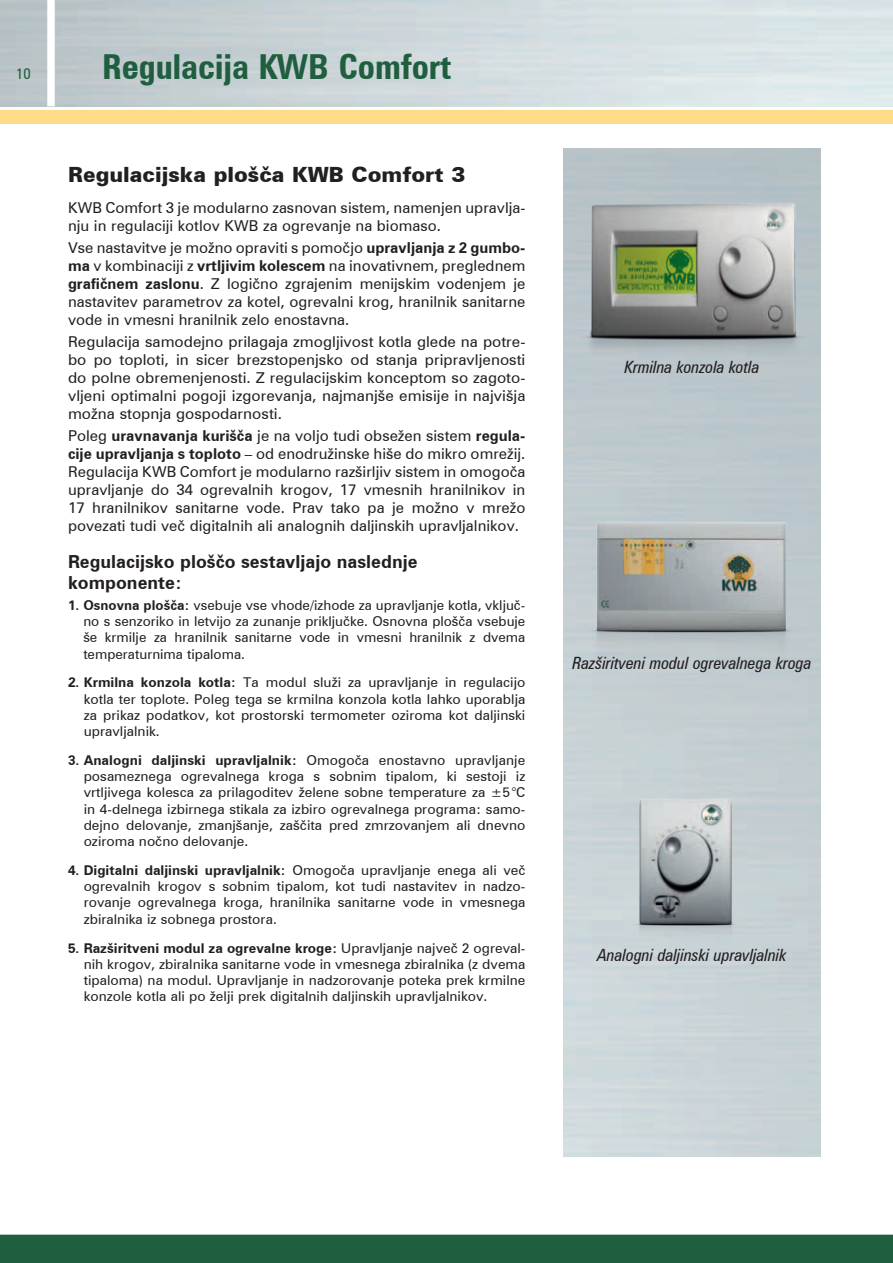
<style>
.page{position:relative;width:893px;height:1263px;background:#fff}
.page>*{position:absolute;margin:0;border:0;box-sizing:border-box;transform-origin:0 0}
.t1{font:700 condensed 34.5px "Zurich BT";color:#1f5f40}
.t2{font:900 21px "Zurich BT";color:#231f20}
.t3{font:700 18px/21.6px "Zurich BT";color:#231f20}
.t4{font:italic condensed 16.95px "Zurich BT";color:#231f20}
.t5{font:15px/18px "Zurich BT";color:#231f20;text-align:justify}
.t6{font:condensed 15px "Zurich BT";color:#1f5f40}
.t7{font:13.5px/16.2px "Zurich BT";color:#231f20;text-align:justify}
.s1{font-weight:700}
</style>
<div class="page">
<div style="left:0;top:0;width:893px;height:124px;background:#fddb89"></div>
<div style="left:0;top:1233px;width:893px;height:30px;background:#1f5f40"></div>
<div style="left:0;top:1227px;width:893px;height:7px;background:#fff"></div>
<svg style="left:0;top:106px;width:893px;height:4px;background:#f2f5f5"></svg>
<img style="left:0;top:0;width:893px;height:106px">
<div style="left:47px;top:0;width:8px;height:106px;background:#fff"></div>
<img style="left:563px;top:193px;width:258px;height:184px">
<img style="left:563px;top:504px;width:258px;height:192px">
<img style="left:563px;top:792px;width:250px;height:170px">
<p class="t6" style="left:16px;top:65px;width:16px">10</p>
<h1 class="t1" style="left:102px;top:46px;width:351px">R gu acija KWB Comfort</h1>
<h1 class="t1" style="left:102px;top:46px;width:124px">Headline</h1>
<h2 class="t2" style="left:68px;top:162px;width:399px">Regulacijska plošča KWB Comfort 3</h2>
<p class="t5" style="left:68px;top:198px;width:459px">KWB Comfort 3 je modularno zasnovan sistem, namenjen upravlja&shy;nju in regulaciji kotlov KWB za ogrevanje na biomaso.</p>
<p class="t5" style="left:68px;top:238px;width:459px">Vse nastavitve je možno opraviti s pomočjo <span class="s1">upravljanja z 2 gumbo&shy;ma</span> v kombinaciji z <span class="s1">vrtljivim kolescem</span> na inovativnem, preglednem <span class="s1">grafičnem zaslonu</span>. Z logično zgrajenim menijskim vodenjem je nastavitev parametrov za kotel, ogrevalni krog, hranilnik sanitarne vode in vmesni hranilnik zelo enostavna.</p>
<p class="t5" style="left:68px;top:333px;width:459px">Regulacija samodejno prilagaja zmogljivost kotla glede na potre&shy;bo po toploti, in sicer brezstopenjsko od stanja pripravljenosti do polne obremenjenosti. Z regulacijskim konceptom so zagoto&shy;vljeni optimalni pogoji izgorevanja, najmanjše emisije in najvišja možna stopnja gospodarnosti.</p>
<p class="t5" style="left:68px;top:427px;width:459px">Poleg <span class="s1">uravnavanja kurišča</span> je na voljo tudi obsežen sistem <span class="s1">regula&shy;cije upravljanja s toploto</span> – od enodružinske hiše do mikro omrežij.<br>Regulacija KWB Comfort je modularno razširljiv sistem in omogoča upravljanje do 34 ogrevalnih krogov, 17 vmesnih hranilnikov in 17 hranilnikov sanitarne vode. Prav tako pa je možno v mrežo povezati tudi več digitalnih ali analognih daljinskih upravljalnikov.</p>
<h3 class="t3" style="left:68px;top:550px;width:351px">Regulacijsko ploščo sestavljajo naslednje komponente:</h3>
<p class="t7" style="left:83px;top:597px;width:444px;text-indent:-15px"><span class="s1">1. Osnovna plošča:</span> vsebuje vse vhode/izhode za upravljanje kotla, vključ&shy;no s senzoriko in letvijo za zunanje priključke. Osnovna plošča vsebuje še krmilje za hranilnik sanitarne vode in vmesni hranilnik z dvema temperaturnima tipaloma.</p>
<p class="t7" style="left:84px;top:674px;width:443px;text-indent:-16px"><span class="s1">2. Krmilna konzola kotla:</span> Ta modul služi za upravljanje in regulacijo kotla ter toplote. Poleg tega se krmilna konzola kotla lahko uporablja za prikaz podatkov, kot prostorski termometer oziroma kot daljinski upravljalnik.</p>
<p class="t7" style="left:84px;top:752px;width:443px;text-indent:-16px"><span class="s1">3. Analogni daljinski upravljalnik:</span> Omogoča enostavno upravljanje posameznega ogrevalnega kroga s sobnim tipalom, ki sestoji iz vrtljivega kolesca za prilagoditev želene sobne temperature za ±5°C in 4-delnega izbirnega stikala za izbiro ogrevalnega programa: samo&shy;dejno delovanje, zmanjšanje, zaščita pred zmrzovanjem ali dnevno oziroma nočno delovanje.</p>
<p class="t7" style="left:84px;top:862px;width:443px;text-indent:-16px"><span class="s1">4. Digitalni daljinski upravljalnik:</span> Omogoča upravljanje enega ali več ogrevalnih krogov s sobnim tipalom, kot tudi nastavitev in nadzo&shy;rovanje ogrevalnega kroga, hranilnika sanitarne vode in vmesnega zbiralnika iz sobnega prostora.</p>
<p class="t7" style="left:84px;top:939px;width:443px;text-indent:-16px"><span class="s1">5. Razširitveni modul za ogrevalne kroge:</span> Upravljanje največ 2 ogreval&shy;nih krogov, zbiralnika sanitarne vode in vmesnega zbiralnika (z dvema tipaloma) na modul. Upravljanje in nadzorovanje poteka prek krmilne konzole kotla ali po želji prek digitalnih daljinskih upravljalnikov.</p>
<p class="t4" style="left:624px;top:356px;width:137px">Krmilna konzola kotla</p>
<p class="t4" style="left:573px;top:652px;width:241px">Razširitveni modul ogrevalnega kroga</p>
<p class="t4" style="left:598px;top:944px;width:191px">Analogni daljinski upravljalnik</p>
</div>
